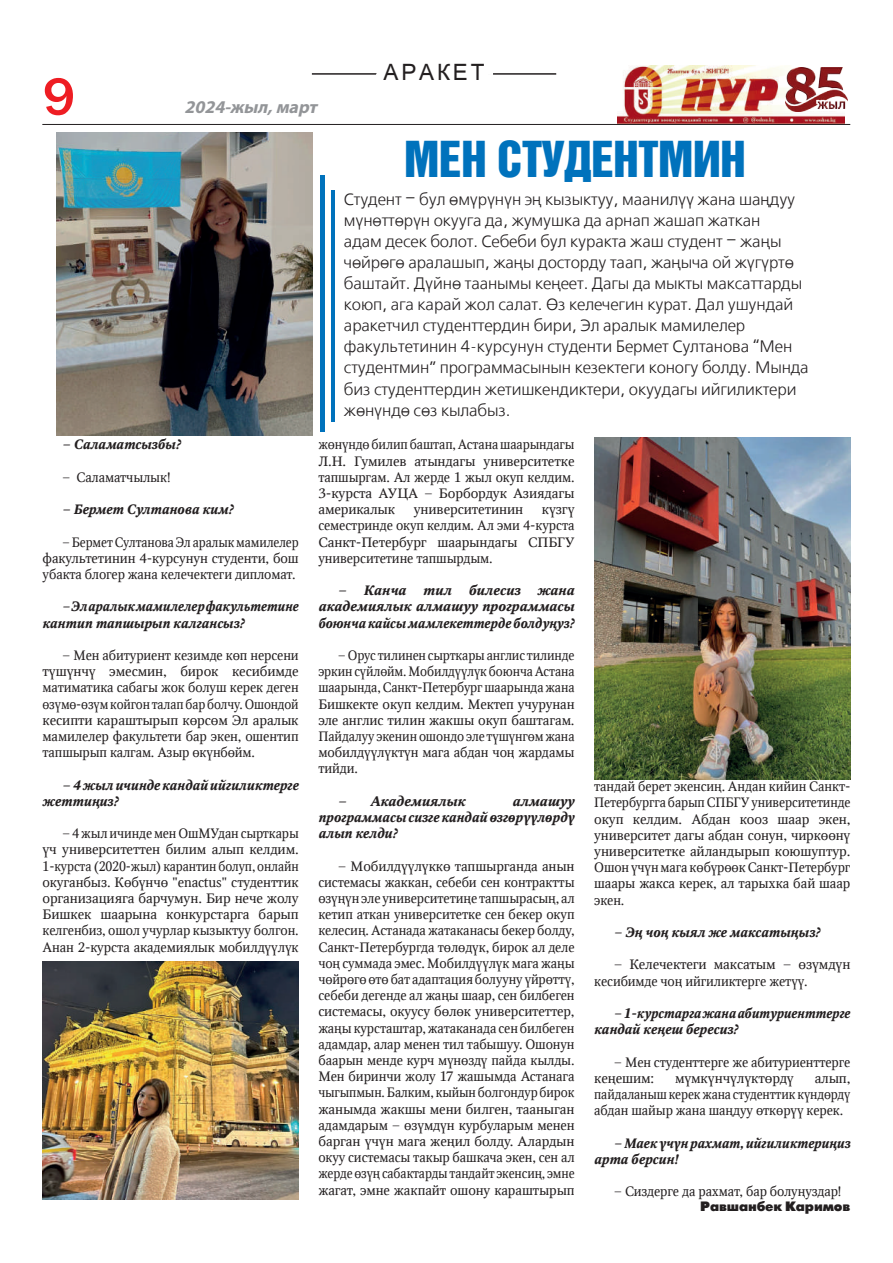
<style>
.page{position:relative;width:893px;height:1263px;background:#fff}
.page>*{position:absolute;margin:0;border:0;box-sizing:border-box;transform-origin:0 0}
.t1{font:52.95px "Q3 Franklin Gothic Medium C";color:#ee1d23}
.t2{font:45.45px "Q3 Helvetica Inserat Cyrillic";letter-spacing:-.01em;color:#0072bc}
.t3{font:22.5px "Arial Q2";letter-spacing:.125em;color:#231f20}
.t4{font:italic 700 18px "Myriad Pro";color:#939598}
.t5{font:16.5px/21px "Q3 Free Set C";letter-spacing:-.01em;color:#231f20}
.t6{font:13.5px/16.2px "Q3 Octava C";letter-spacing:-.01em;color:#231f20;text-align:justify}
.t7{font:13.5px/16.2px "Q3 Octava C";letter-spacing:-.01em;color:#231f20;text-align:justify;scale:1.04 1}
.t8{font:13.5px/16.2px "Q3 Octava C";letter-spacing:-.01em;color:#231f20;text-align:justify;scale:1.05 1}
.t9{font:italic 700 13.5px/16.2px "Q3 Octava C";letter-spacing:-.01em;color:#231f20;text-align:justify;scale:1.05 1}
.t10{font:italic 700 13.5px/16.2px "Q3 Octava C";letter-spacing:-.01em;color:#231f20}
.t11{font:13.5px/16.2px "Q3 Octava C";letter-spacing:-.01em;color:#231f20;text-align:justify;scale:.95 1}
.t12{font:italic 700 13.5px/16.2px "Q3 Octava C";letter-spacing:-.01em;color:#231f20;scale:.95 1}
.t13{font:13.5px "Q3 Futuris XC";letter-spacing:-.01em;color:#231f20}
</style>
<div class="page">
<hr style="left:42px;top:124px;width:808px;height:1px;background:#231f20">
<img style="left:617px;top:65px;width:228px;height:58px">
<img style="left:785px;top:68px;width:63px;height:43px">
<hr style="left:312px;top:73px;width:244px;height:2px;background:#231f20">
<svg style="left:357px;top:73px;width:145px;height:2px"></svg>
<hr style="left:321px;top:176px;width:4px;height:256px;background:#0072bc">
<hr style="left:332px;top:190px;width:3px;height:232px;background:#0072bc">
<img style="left:57px;top:132px;width:255px;height:303px">
<img style="left:594px;top:437px;width:256px;height:342px">
<img style="left:43px;top:962px;width:256px;height:237px">
<h1 class="t1" style="left:43px;top:67px;width:34px">9</h1>
<h3 class="t4" style="left:184px;top:96px;width:139px">2024-жыл,март</h3>
<h3 class="t3" style="left:384px;top:60px;width:103px">АРАКЕТ</h3>
<h2 class="t2" style="left:404px;top:132px;width:343px">МЕН СТУДЕНТМИН</h2>
<p class="t5" style="left:344px;top:190px;width:466px">Студент – бул ємїрїнїн эў кызыктуу, маанилїї жана шаўдуу мїнєттєрїн окууга да, жумушка да арнап жашап жаткан<br>адам десек болот. Себеби бул куракта жаш студент – жаўы чєйрєгє аралашып, жаўы досторду таап, жаўыча ой жїгїртє баштайт. Дїйнє таанымы кеўеет. Дагы да мыкты максаттарды коюп, ага карай жол салат. Єз келечегин курат. Дал ушундай аракетчил студенттердин бири, Эл аралык мамилелер факультетинин 4-курсунун студенти Бермет Султанова “Мен студентмин” программасынын кезектеги коногу болду. Мында биз студенттердин жетишкендиктери, окуудагы ийгиликтери жєнїндє сєз кылабыз.</p>
<p class="t10" style="left:62px;top:437px;width:120px">– Саламатсызбы?</p>
<p class="t6" style="left:62px;top:469px;width:110px">– Саламатчылык!</p>
<p class="t10" style="left:62px;top:502px;width:173px">– Бермет Султанова ким?</p>
<p class="t11" style="left:43px;top:534px;width:271px;text-indent:20px">– Бермет Султанова Эл аралык мамилелер факультетинин 4-курсунун студенти, бош убакта блогер жана келечектеги дипломат.</p>
<p class="t12" style="left:43px;top:599px;width:271px;text-indent:20px">– Эл аралык мамилелер факультетине кантип тапшырып калгансыз?</p>
<p class="t6" style="left:43px;top:647px;width:258px;text-indent:20px">– Мен абитуриент кезимде кєп нерсени тїшїнчї эмесмин, бирок кесибимде матиматика сабагы жок болуш керек деген єзїмє-єзїм койгон талап бар болчу. Ошондой кесипти караштырып кєрсєм Эл аралык мамилелер факультети бар экен, ошентип тапшырып калгам. Азыр єкїнбєйм.</p>
<p class="t10" style="left:43px;top:777px;width:258px;text-indent:20px">– 4 жыл ичинде кандай ийгиликтерге жеттиўиз?</p>
<p class="t6" style="left:43px;top:826px;width:258px;text-indent:20px">– 4 жыл ичинде мен ОшМУдан сырткары їч университеттен билим алып келдим.<br>1-курста (2020-жыл) карантин болуп, онлайн окуганбыз. Кєбїнчє "enactus" студенттик организацияга барчумун. Бир нече жолу Бишкек шаарына конкурстарга барып келгенбиз, ошол учурлар кызыктуу болгон.<br>Анан 2-курста академиялык мобилдїїлїк</p>
<p class="t6" style="left:318px;top:437px;width:258px">жєнїндє билип баштап, Астана шаарындагы Л.Н. Гумилев атындагы университетке тапшыргам. Ал жерде 1 жыл окуп келдим.<br>3-курста АУЦА – Борбордук Азиядагы америкалык</p>
<p class="t8" style="left:318px;top:502px;width:246px;text-indent:223px">кїзгї семестринде окуп келдим. Ал эми 4-курста Санкт-Петербург шаарындагы СПБГУ университетине тапшырдым.</p>
<p class="t9" style="left:318px;top:583px;width:246px;text-indent:20px">– Канча тил билесиз жана академиялык алмашуу программасы боюнча кайсы мамлекеттерде болдуўуз?</p>
<p class="t6" style="left:318px;top:647px;width:258px;text-indent:20px">– Орус тилинен сырткары англис тилинде эркин сїйлєйм. Мобилдїїлїк боюнча Астана шаарында, Санкт-Петербург шаарында жана Бишкекте окуп келдим. Мектеп учурунан эле англис тилин жакшы окуп баштагам.<br>Пайдалуу экенин ошондо эле тїшїнгєм жана мобилдїїлїктїн мага абдан чоў жардамы тийди.</p>
<p class="t9" style="left:338px;top:793px;width:123px">– Академиялык</p>
<p class="t8" style="left:414px;top:502px;width:106px">университетинин</p>
<p class="t9" style="left:318px;top:793px;width:246px;text-indent:194px">алмашуу программасы сизге кандай єзгєрїїлєрдї алып келди?</p>
<p class="t7" style="left:318px;top:858px;width:248px;text-indent:20px">– Мобилдїїлїккє тапшырганда анын системасы жаккан, себеби сен контрактты єзїўїн эле университетиўе тапшырасыў, ал кетип аткан университетке сен бекер окуп келесиў. Астанада жатаканасы бекер болду, Санкт-Петербургда тєлєдїк, бирок ал деле чоў суммада эмес. Мобилдїїлїк мага жаўы чєйрєгє єтє бат адаптация болууну їйрєттї, себеби дегенде ал жаўы шаар, сен билбеген системасы, окуусу бєлєк университеттер, жаўы курсташтар, жатаканада сен билбеген адамдар, алар менен тил табышуу. Ошонун баарын менде курч мїнєздї пайда кылды.<br>Мен биринчи жолу 17 жашымда Астанага чыгыпмын. Балким, кыйын болгондур бирок жанымда жакшы мени билген, тааныган адамдарым – єзїмдїн курбуларым менен барган їчїн мага жеўил болду. Алардын окуу системасы такыр башкача экен, сен ал жерде єзїў сабактарды тандайт экенсиў, эмне жагат, эмне жакпайт ошону караштырып</p>
<p class="t6" style="left:594px;top:779px;width:258px">тандай берет экенсиў. Андан кийин Санкт-Петербургга барып СПБГУ университетинде окуп келдим. Абдан кооз шаар экен, университет дагы абдан сонун, чиркєєнї университетке айландырып коюшуптур.<br>Ошон їчїн мага кєбїрєєк Санкт-Петербург шаары жакса керек, ал тарыхка бай шаар экен.</p>
<p class="t10" style="left:614px;top:924px;width:208px">– Эў чоў кыял же максатыўыз?</p>
<p class="t8" style="left:594px;top:957px;width:246px;text-indent:20px">– Келечектеги максатым – єзїмдїн кесибимде чоў ийгиликтерге жетїї.</p>
<p class="t12" style="left:594px;top:1005px;width:271px;text-indent:20px">– 1-курстарга жана абитуриенттерге кандай кеўеш бересиз?</p>
<p class="t6" style="left:594px;top:1054px;width:258px;text-indent:20px">– Мен студенттерге же абитуриенттерге кеўешим:</p>
<p class="t8" style="left:594px;top:1070px;width:246px;text-indent:220px">алып, пайдаланыш керек жана студенттик кїндєрдї абдан шайыр жана шаўдуу єткєрїї керек.</p>
<p class="t10" style="left:594px;top:1135px;width:258px;text-indent:20px">– Маек їчїн рахмат, ийгиликтериўиз арта берсин!</p>
<p class="t6" style="left:614px;top:1184px;width:229px">– Сиздерге да рахмат, бар болуўуздар!</p>
<p class="t8" style="left:675px;top:1070px;width:115px">мїмкїнчїлїктєрдї</p>
<p class="t13" style="left:700px;top:1199px;width:151px">Равшанбек Каримов</p>
</div>
